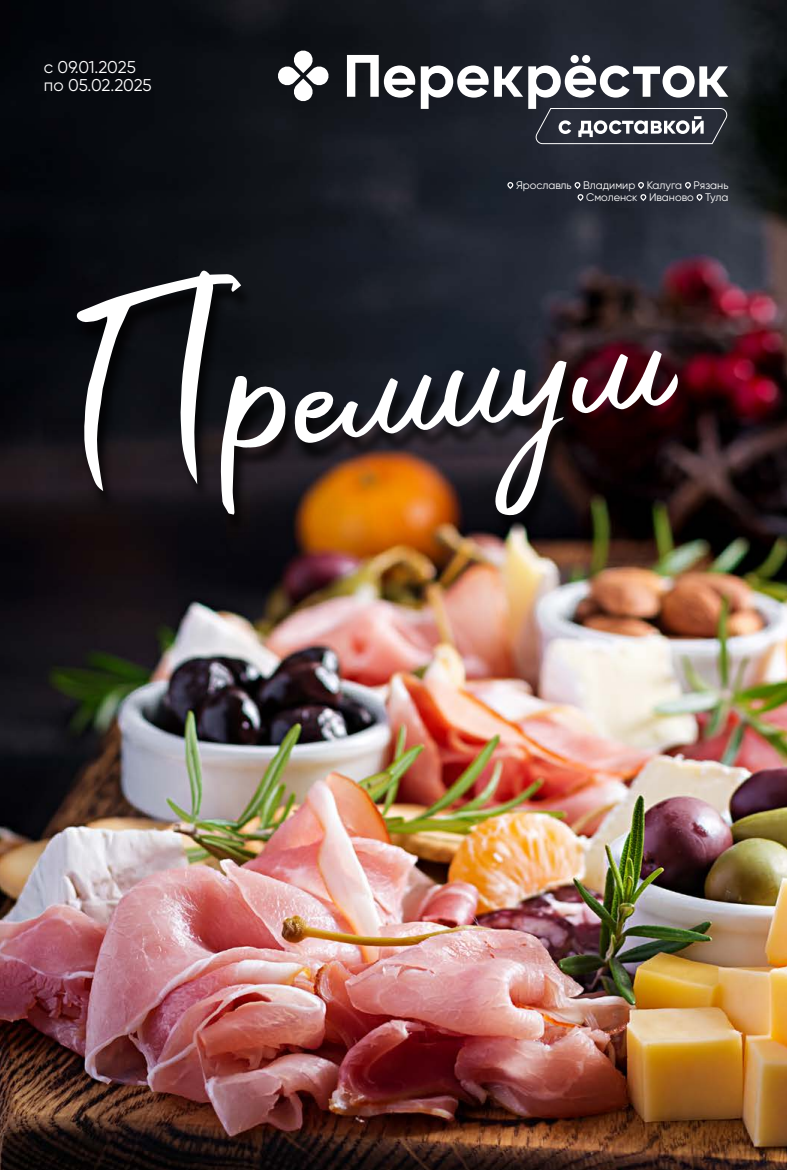
<style>
.page{position:relative;width:787px;height:1170px;background:#fff}
.page>*{position:absolute;margin:0;border:0;box-sizing:border-box;transform-origin:0 0}
.t1{font:291.6px "Anjhay";color:#fff}
.t2{font:16.95px/18.8px "Gilroy";letter-spacing:-.01em;color:#fff}
.t3{font:10.95px/12px "Gilroy";color:#fff;text-align:right}
</style>
<div class="page">
<img style="left:0;top:0;width:787px;height:1169px">
<svg style="left:507px;top:182px;width:6px;height:7px"></svg>
<svg style="left:574px;top:182px;width:9px;height:19px"></svg>
<svg style="left:638px;top:182px;width:8px;height:19px"></svg>
<svg style="left:685px;top:182px;width:17px;height:19px"></svg>
<svg style="left:277px;top:50px;width:52px;height:52px"></svg>
<svg style="left:421px;top:65px;width:67px;height:44px"></svg>
<svg style="left:347px;top:55px;width:68px;height:43px"></svg>
<svg style="left:494px;top:55px;width:234px;height:90px"></svg>
<div style="left:75px;top:277px;width:617px;height:260px;background:#000;opacity:.75"></div>
<h2 class="t2" style="left:44px;top:57px;width:109px">с 09.01.2025 по 05.02.2025</h2>
<p class="t3" style="left:516px;top:179px;width:214px">Ярославль Владимир Калуга Рязань<br>Смоленск Иваново Тула</p>
<h1 class="t1" style="left:55px;top:254px;width:607px;rotate:-6deg">Премиум</h1>
</div>
